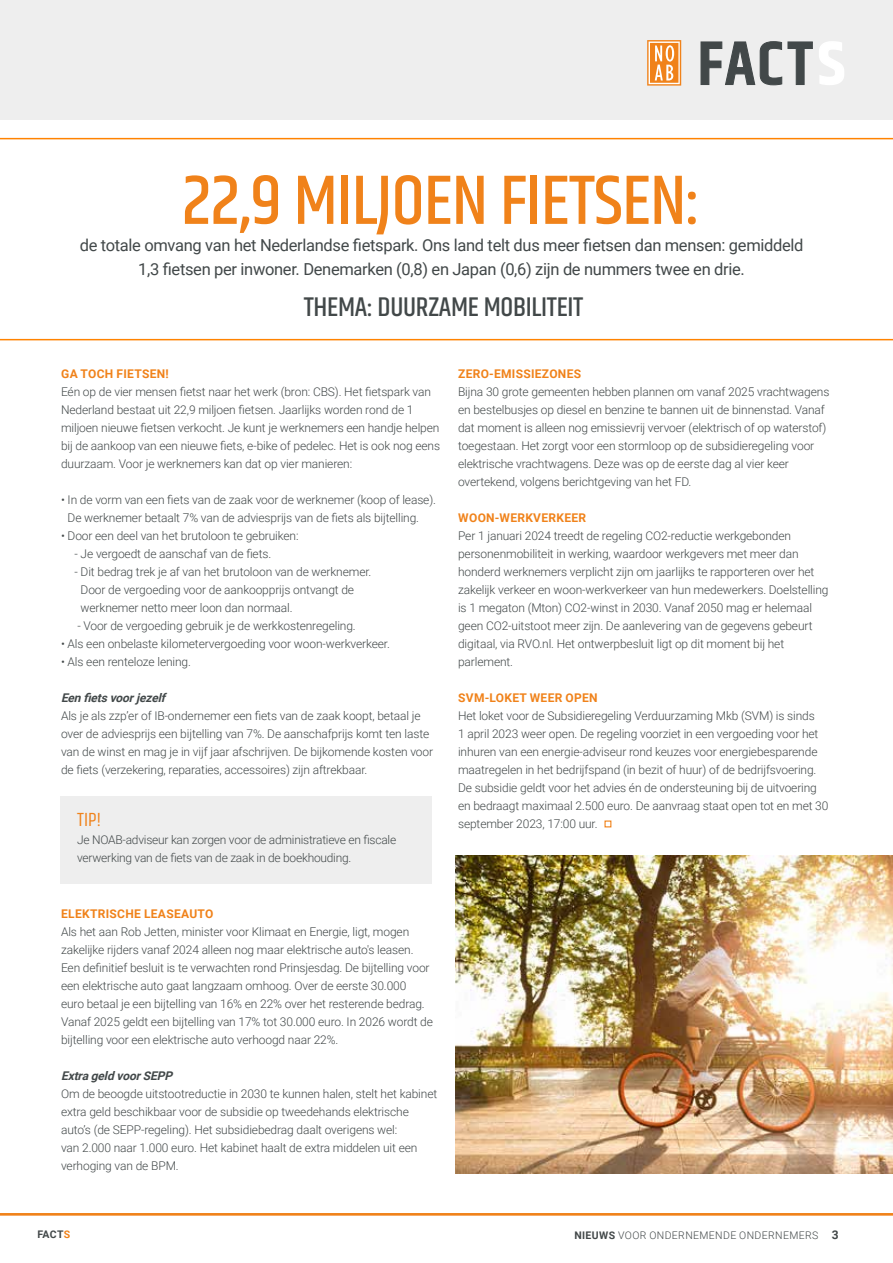
<style>
.page{position:relative;width:893px;height:1263px;background:#fff}
.page>*{position:absolute;margin:0;border:0;box-sizing:border-box;transform-origin:0 0}
.t1{font:500 70.95px "Khand";letter-spacing:-.01em;color:#f0821a}
.t2{font:500 27.45px "Khand";letter-spacing:-.01em;color:#424849}
.t3{font:19.5px "Khand";color:#f0821a}
.t4{font:16.5px/24px "Roboto";letter-spacing:-.02em;color:#424849;text-align:center}
.t5{font:300 12px/18px "Roboto";letter-spacing:-.01em;color:#424849}
.t6{font:700 12px "Roboto";letter-spacing:.025em;color:#f0821a}
.t7{font:italic 700 12px "Roboto";color:#424849}
.t8{font:300 10.5px "Roboto";letter-spacing:.035em;color:#424849}
.t9{font:700 10.5px "Roboto";letter-spacing:.025em;color:#424849}
.s1{color:#f0821a}
.s2{font-weight:700}
.s3{font-weight:700;font-size:12px}
</style>
<div class="page">
<hr style="left:0;top:1213px;width:893px;height:3px;background:#f0821a">
<div style="left:0;top:0;width:893px;height:120px;background:#eee"></div>
<svg style="left:647px;top:40px;width:34px;height:46px;background:#f4a962"></svg>
<svg style="left:700px;top:41px;width:144px;height:45px"></svg>
<svg style="left:604px;top:820px;width:8px;height:8px"></svg>
<div style="left:61px;top:796px;width:371px;height:87px;background:#eee"></div>
<img style="left:455px;top:855px;width:438px;height:319px">
<svg style="left:0;top:138px;width:893px;height:202px"></svg>
<h1 class="t1" style="left:182px;top:156px;width:520px">22,9 MILJOEN FIETSEN:</h1>
<h3 class="t4" style="left:80px;top:232px;width:725px">de totale omvang van het Nederlandse fietspark. Ons land telt dus meer fietsen dan mensen: gemiddeld<br>1,3 fietsen per inwoner. Denemarken (0,8) en Japan (0,6) zijn de nummers twee en drie.</h3>
<h2 class="t2" style="left:304px;top:289px;width:281px">THEMA: DUURZAME MOBILITEIT</h2>
<p class="t6" style="left:61px;top:365px;width:109px">GA TOCH FIETSEN!</p>
<p class="t5" style="left:61px;top:382px;width:381px">Eén op de vier mensen fietst naar het werk (bron: CBS). Het fietspark van Nederland bestaat uit 22,9 miljoen fietsen. Jaarlijks worden rond de 1 miljoen nieuwe fietsen verkocht. Je kunt je werknemers een handje helpen bij de aankoop van een nieuwe fiets, e-bike of pedelec. Het is ook nog eens duurzaam. Voor je werknemers kan dat op vier manieren:</p>
<p class="t5" style="left:68px;top:490px;width:370px;text-indent:-7px">• In de vorm van een fiets van de zaak voor de werknemer (koop of lease).<br>De werknemer betaalt 7% van de adviesprijs van de fiets als bijtelling.</p>
<p class="t5" style="left:61px;top:526px;width:239px">• Door een deel van het brutoloon te gebruiken:</p>
<p class="t5" style="left:75px;top:544px;width:198px">- Je vergoedt de aanschaf van de fiets.</p>
<p class="t5" style="left:81px;top:562px;width:292px;text-indent:-6px">- Dit bedrag trek je af van het brutoloon van de werknemer.<br>Door de vergoeding voor de aankoopprijs ontvangt de werknemer netto meer loon dan normaal.</p>
<p class="t5" style="left:77px;top:616px;width:280px">- Voor de vergoeding gebruik je de werkkostenregeling.</p>
<p class="t5" style="left:61px;top:634px;width:330px">• Als een onbelaste kilometervergoeding voor woon-werkverkeer.</p>
<p class="t5" style="left:61px;top:652px;width:131px">• Als een renteloze lening.</p>
<p class="t7" style="left:61px;top:689px;width:109px">Eenfietsvoorjezelf</p>
<p class="t5" style="left:61px;top:706px;width:374px">Als je als zzp’er of IB-ondernemer een fiets van de zaak koopt, betaal je over de adviesprijs een bijtelling van 7%. De aanschafprijs komt ten laste van de winst en mag je in vijf jaar afschrijven. De bijkomende kosten voor de fiets (verzekering, reparaties, accessoires) zijn aftrekbaar.</p>
<h3 class="t3" style="left:77px;top:807px;width:26px">TIP!</h3>
<p class="t5" style="left:77px;top:830px;width:321px">Je NOAB-adviseur kan zorgen voor de administratieve en fiscale verwerking van de fiets van de zaak in de boekhouding.</p>
<p class="t6" style="left:61px;top:905px;width:154px">ELEKTRISCHE LEASEAUTO</p>
<p class="t5" style="left:61px;top:922px;width:373px">Als het aan Rob Jetten, minister voor Klimaat en Energie, ligt, mogen zakelijke rijders vanaf 2024 alleen nog maar elektrische auto's leasen.<br>Een definitief besluit is te verwachten rond Prinsjesdag. De bijtelling voor een elektrische auto gaat langzaam omhoog. Over de eerste 30.000<br>euro betaal je een bijtelling van 16% en 22% over het resterende bedrag.<br>Vanaf 2025 geldt een bijtelling van 17% tot 30.000 euro. In 2026 wordt de bijtelling voor een elektrische auto verhoogd naar 22%.</p>
<p class="t7" style="left:61px;top:1067px;width:116px">ExtrageldvoorSEPP</p>
<p class="t5" style="left:61px;top:1084px;width:378px">Om de beoogde uitstootreductie in 2030 te kunnen halen, stelt het kabinet extra geld beschikbaar voor de subsidie op tweedehands elektrische auto’s (de SEPP-regeling). Het subsidiebedrag daalt overigens wel:<br>van 2.000 naar 1.000 euro. Het kabinet haalt de extra middelen uit een verhoging van de BPM.</p>
<p class="t6" style="left:458px;top:365px;width:124px">ZERO-EMISSIEZONES</p>
<p class="t5" style="left:458px;top:382px;width:373px">Bijna 30 grote gemeenten hebben plannen om vanaf 2025 vrachtwagens en bestelbusjes op diesel en benzine te bannen uit de binnenstad. Vanaf dat moment is alleen nog emissievrij vervoer (elektrisch of op waterstof) toegestaan. Het zorgt voor een stormloop op de subsidieregeling voor elektrische vrachtwagens. Deze was op de eerste dag al vier keer overtekend, volgens berichtgeving van het FD.</p>
<p class="t6" style="left:458px;top:509px;width:129px">WOON-WERKVERKEER</p>
<p class="t5" style="left:458px;top:526px;width:372px">Per 1 januari 2024 treedt de regeling CO2-reductie werkgebonden personenmobiliteit in werking, waardoor werkgevers met meer dan honderd werknemers verplicht zijn om jaarlijks te rapporteren over het zakelijk verkeer en woon-werkverkeer van hun medewerkers. Doelstelling is 1 megaton (Mton) CO2-winst in 2030. Vanaf 2050 mag er helemaal geen CO2-uitstoot meer zijn. De aanlevering van de gegevens gebeurt digitaal, via RVO.nl. Het ontwerpbesluit ligt op dit moment bij het parlement.</p>
<p class="t6" style="left:458px;top:689px;width:141px">SVM-LOKET WEER OPEN</p>
<p class="t5" style="left:458px;top:706px;width:372px">Het loket voor de Subsidieregeling Verduurzaming Mkb (SVM) is sinds<br>1 april 2023 weer open. De regeling voorziet in een vergoeding voor het inhuren van een energie-adviseur rond keuzes voor energiebesparende maatregelen in het bedrijfspand (in bezit of huur) of de bedrijfsvoering.<br>De subsidie geldt voor het advies én de ondersteuning bij de uitvoering en bedraagt maximaal 2.500 euro. De aanvraag staat open tot en met 30 september 2023, 17:00 uur.</p>
<p class="t9" style="left:37px;top:1227px;width:34px">FACT<span class="s1">S</span></p>
<p class="t8" style="left:574px;top:1228px;width:266px"><span class="s2">NIEUWS</span> VOOR ONDERNEMENDE ONDERNEMERS <span class="s3">3</span></p>
</div>
